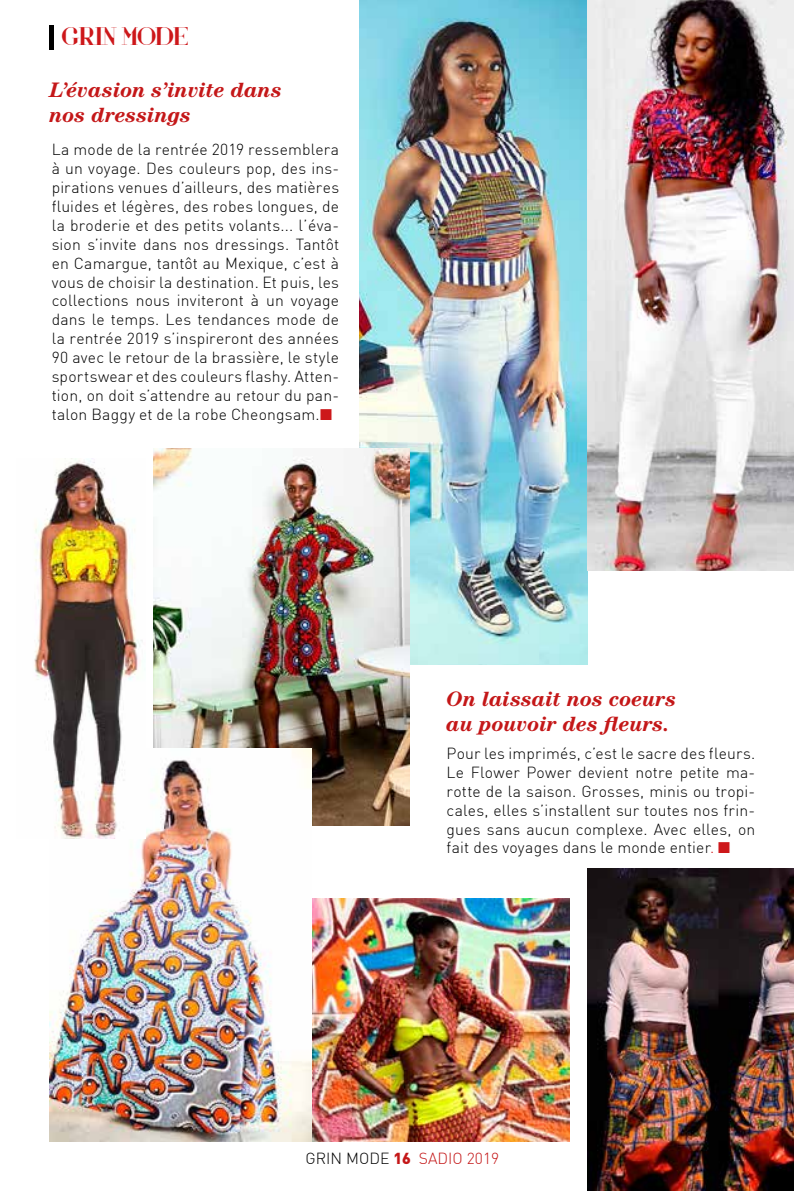
<style>
.page{position:relative;width:794px;height:1191px;background:#fff}
.page>*{position:absolute;margin:0;border:0;box-sizing:border-box;transform-origin:0 0}
.t1{font:26.25px "Voor";letter-spacing:-.03em;color:#cd171a}
.t2{font:italic 700 21px/25.2px "Century";letter-spacing:-.005em;color:#c41718}
.t3{font:300 15.75px/18.9px "DIN";letter-spacing:.01em;color:#000;text-align:justify}
.t4{font:300 15.75px "DIN";color:#c41718}
.s1{color:#cd171a}
.s2{color:#000}
.s3{font-weight:900}
</style>
<div class="page">
<div style="left:49px;top:25px;width:5px;height:25px;background:#000"></div>
<img style="left:359px;top:0;width:229px;height:665px">
<img style="left:588px;top:0;width:206px;height:570px">
<img style="left:154px;top:448px;width:255px;height:377px">
<img style="left:311px;top:898px;width:258px;height:243px">
<img style="left:49px;top:748px;width:262px;height:393px">
<img style="left:34px;top:458px;width:112px;height:380px">
<img style="left:588px;top:868px;width:206px;height:323px">
<h1 class="t1" style="left:62px;top:20px;width:129px">GRIN MODE</h1>
<h2 class="t2" style="left:50px;top:77px;width:234px">L’évasion s’invite dans nos dressings</h2>
<p class="t3" style="left:52px;top:140px;width:289px">La mode de la rentrée 2019 ressemblera à un voyage. Des couleurs pop, des ins&shy;pirations venues d’ailleurs, des matières fluides et légères, des robes longues, de la broderie et des petits volants... l’éva&shy;sion s’invite dans nos dressings. Tantôt en Camargue, tantôt au Mexique, c’est à vous de choisir la destination. Et puis, les collections nous inviteront à un voyage dans le temps. Les tendances mode de la rentrée 2019 s’inspireront des années 90 avec le retour de la brassière, le style sportswear et des couleurs flashy. Atten&shy;tion, on doit s’attendre au retour du pan&shy;talon Baggy et de la robe Cheongsam.<span class="s1">■</span></p>
<h2 class="t2" style="left:446px;top:686px;width:231px">On laissait nos coeurs au pouvoir des fleurs.</h2>
<p class="t3" style="left:446px;top:743px;width:310px">Pour les imprimés, c’est le sacre des fleurs.<br>Le Flower Power devient notre petite ma&shy;rotte de la saison. G rosses, minis ou tropi&shy;cales, elles s’installent sur toutes nos frin&shy;gues sans aucun complexe. Avec elles, on fait des voyages dans le monde entier<span class="s1">.</span> <span class="s1">■</span></p>
<p class="t4" style="left:306px;top:1148px;width:195px"><span class="s2">grin mode</span> <span class="s3">16</span> sadio 2019</p>
</div>
